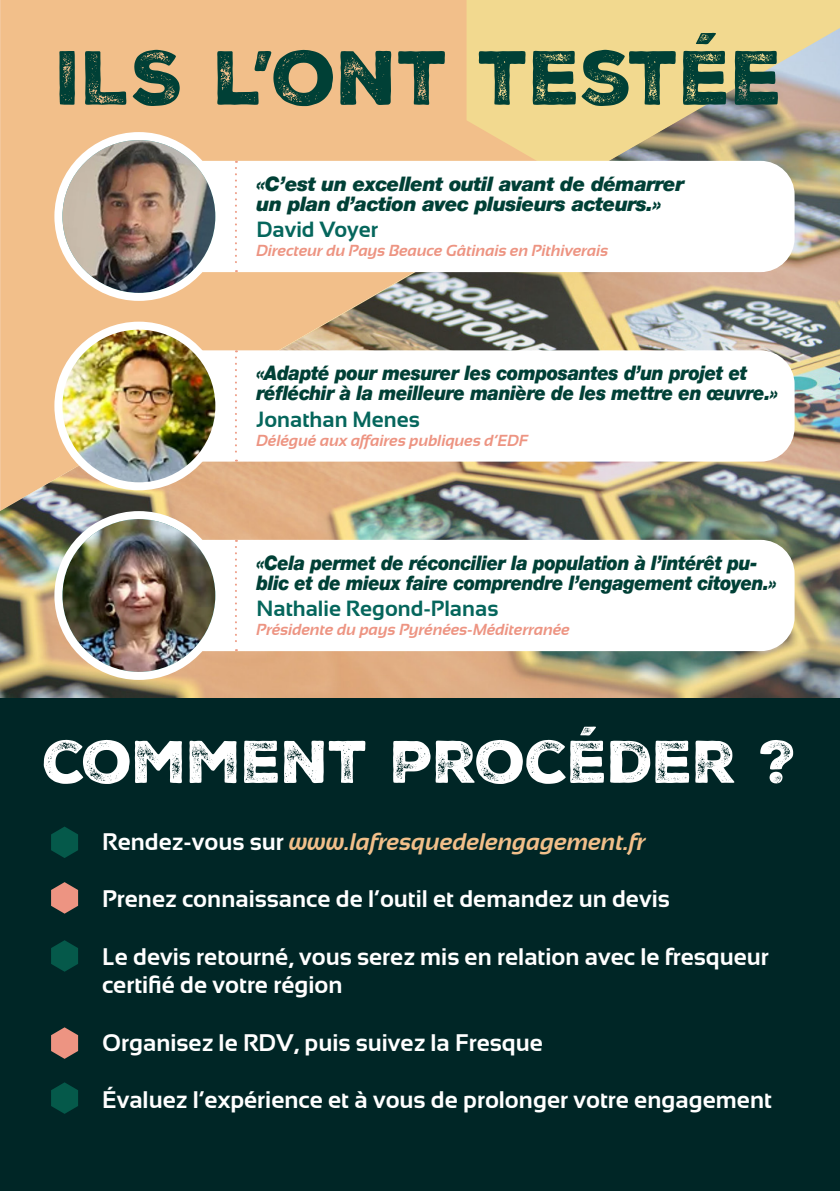
<style>
.page{position:relative;width:840px;height:1191px;background:#fff}
.page>*{position:absolute;margin:0;border:0;box-sizing:border-box;transform-origin:0 0}
.t1{font:74px "Nexa Rust Sans Black 2";color:#004036}
.t2{font:58px "Nexa Rust Sans Black 2";letter-spacing:-.01em;color:#fff}
.t3{font:700 24px/28.8px "Sansation";color:#fff}
.t4{font:italic 700 24px "Sansation";color:#f2bf8a}
.t5{font:700 22px "Sansation";color:#05665c}
.t6{font:italic 900 20px/20px "Helvetica Neue LT Com";letter-spacing:-.025em;color:#004036;scale:.91 1}
.t7{font:italic 900 20px/20px "Helvetica Neue LT Com";letter-spacing:-.025em;color:#004036;scale:.92 1}
.t8{font:italic 900 20px/20px "Helvetica Neue LT Com";letter-spacing:-.025em;color:#004036}
.t9{font:italic 700 16px "Sansation";color:#ed9482}
.s1{font-style:normal;color:#fff}
</style>
<div class="page">
<div style="left:0;top:0;width:466px;height:28px;background:#f2bf8a"></div>
<img style="left:0;top:28px;width:839px;height:670px">
<svg style="left:466px;top:0;width:212px;height:161px;background:#edd48d"></svg>
<div style="left:0;top:698px;width:839px;height:493px;background:#002626"></div>
<div style="left:132px;top:161px;width:662px;height:111px;background:#fff;border-radius:34px"></div>
<svg style="left:58px;top:136px;width:161px;height:161px"></svg>
<img style="left:62px;top:140px;width:153px;height:153px;border-radius:76px">
<div style="left:54px;top:132px;width:169px;height:169px;border:8px solid #fff;border-radius:50%"></div>
<svg style="left:235px;top:161px;width:2px;height:111px"></svg>
<div style="left:132px;top:350px;width:662px;height:111px;background:#fff;border-radius:34px"></div>
<img style="left:58px;top:326px;width:161px;height:160px;border-radius:80px">
<div style="left:54px;top:322px;width:169px;height:168px;border:8px solid #fff;border-radius:50%"></div>
<svg style="left:235px;top:350px;width:2px;height:111px"></svg>
<div style="left:132px;top:540px;width:662px;height:111px;background:#fff;border-radius:34px"></div>
<svg style="left:58px;top:515px;width:161px;height:161px"></svg>
<img style="left:62px;top:519px;width:153px;height:153px;border-radius:76px">
<div style="left:54px;top:511px;width:169px;height:169px;border:8px solid #fff;border-radius:50%"></div>
<svg style="left:235px;top:540px;width:2px;height:111px"></svg>
<svg style="left:51px;top:826px;width:27px;height:32px"></svg>
<svg style="left:51px;top:940px;width:27px;height:31px"></svg>
<svg style="left:51px;top:1082px;width:27px;height:31px"></svg>
<svg style="left:51px;top:882px;width:27px;height:31px"></svg>
<svg style="left:51px;top:1027px;width:27px;height:31px"></svg>
<p class="t1" style="left:56px;top:28px;width:728px">ILS L’ONT TESTÉE</p>
<p class="t8" style="left:256px;top:174px;width:429px">«C’est un excellent outil avant de démarrer un plan d’action avec plusieurs acteurs.»</p>
<p class="t5" style="left:256px;top:217px;width:123px">David Voyer</p>
<p class="t9" style="left:256px;top:242px;width:353px">Directeur du Pays Beauce Gâtinais en Pithiverais</p>
<p class="t7" style="left:256px;top:363px;width:568px">«Adapté pour mesurer les composantes d’un projet et réfléchir à la meilleure manière de les mettre en œuvre.»</p>
<p class="t5" style="left:256px;top:407px;width:165px">Jonathan Menes</p>
<p class="t9" style="left:256px;top:431px;width:273px">Délégué aux affaires publiques d’EDF</p>
<p class="t6" style="left:256px;top:552px;width:573px">«Cela permet de réconcilier la population à l’intérêt pu&shy;blic et de mieux faire comprendre l’engagement citoyen.»</p>
<p class="t5" style="left:256px;top:596px;width:243px">Nathalie Regond-Planas</p>
<p class="t9" style="left:256px;top:621px;width:315px">Présidente du pays Pyrénées-Méditerranée</p>
<p class="t2" style="left:43px;top:722px;width:754px">COMMENT PROCÉDER ?</p>
<p class="t4" style="left:66px;top:828px;width:581px"><span class="s1">• Rendez-vous sur</span> www.lafresquedelengagement.fr</p>
<p class="t3" style="left:66px;top:884px;width:605px">• Prenez connaissance de l’outil et demandez un devis</p>
<p class="t3" style="left:102px;top:942px;width:668px;text-indent:-36px">• Le devis retourné, vous serez mis en relation avec le fresqueur certifié de votre région</p>
<p class="t3" style="left:66px;top:1028px;width:478px">• Organisez le RDV, puis suivez la Fresque</p>
<p class="t3" style="left:66px;top:1085px;width:707px">• Évaluez l’expérience et à vous de prolonger votre engagement</p>
</div>
